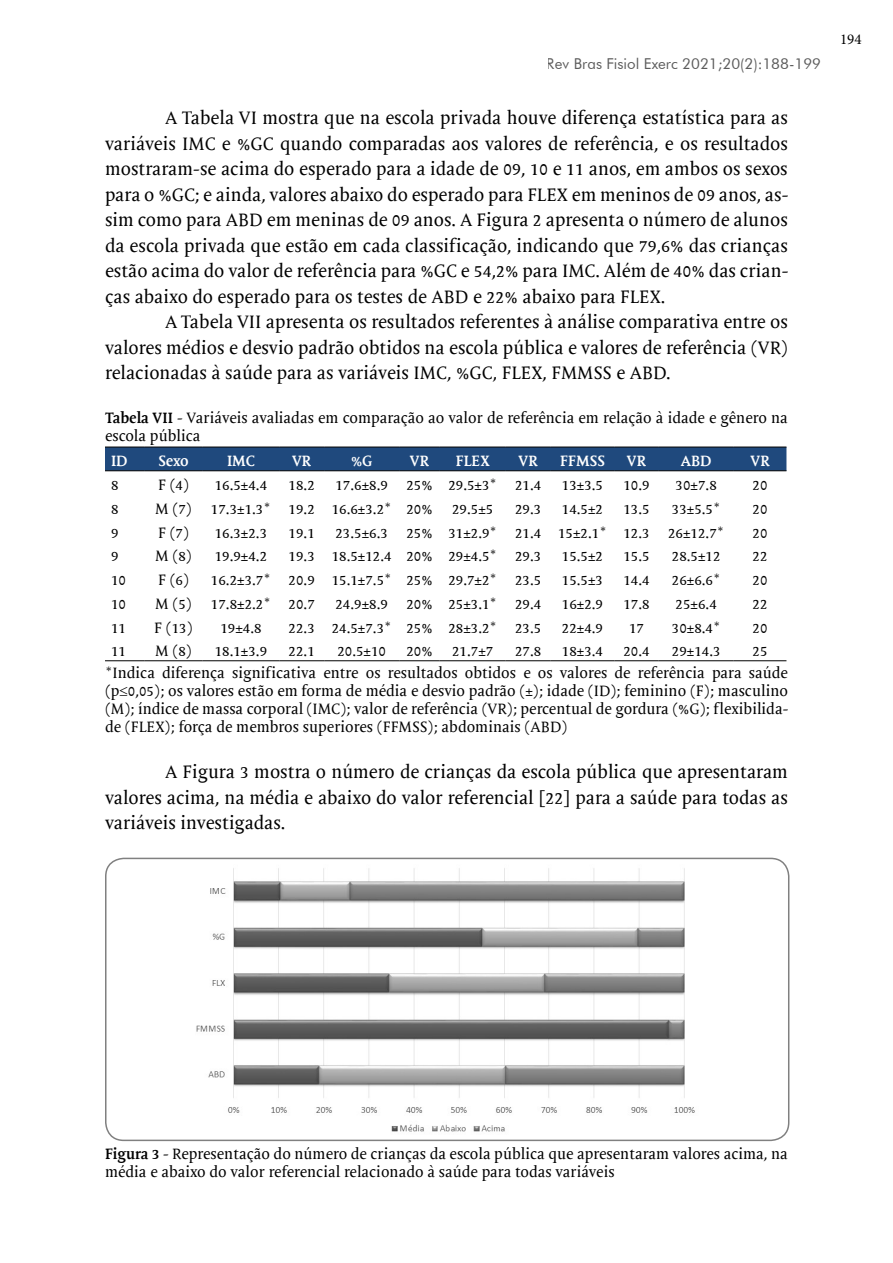
<style>
.page{position:relative;width:893px;height:1263px;background:#fff}
.page>*{position:absolute;margin:0;border:0;box-sizing:border-box;transform-origin:0 0}
.t1{font:18px/25.5px "Mantika Book W01";color:#000;text-align:justify}
.t2{font:15px/18px "Mantika Book W01";color:#000}
.t3{font:15px "Futura BT";color:#000}
.t4{font:700 15px "Mantika Book W01";color:#fff}
.t5{font:15px "Minion Pro";color:#000}
.s1{font-weight:700}
</style>
<div class="page">
<div style="left:105px;top:448px;width:681px;height:22px;background:#1f497d"></div>
<hr style="left:105px;top:447px;width:39px;height:1px;background:#000">
<hr style="left:144px;top:447px;width:59px;height:1px;background:#000">
<hr style="left:203px;top:447px;width:76px;height:1px;background:#000">
<hr style="left:279px;top:447px;width:45px;height:1px;background:#000">
<hr style="left:324px;top:447px;width:75px;height:1px;background:#000">
<hr style="left:399px;top:447px;width:41px;height:1px;background:#000">
<hr style="left:440px;top:447px;width:66px;height:1px;background:#000">
<hr style="left:506px;top:447px;width:45px;height:1px;background:#000">
<hr style="left:551px;top:447px;width:63px;height:1px;background:#000">
<hr style="left:614px;top:447px;width:45px;height:1px;background:#000">
<hr style="left:659px;top:447px;width:75px;height:1px;background:#000">
<hr style="left:734px;top:447px;width:52px;height:1px;background:#000">
<hr style="left:105px;top:470px;width:39px;height:1px;background:#000">
<hr style="left:144px;top:470px;width:59px;height:1px;background:#000">
<hr style="left:203px;top:470px;width:76px;height:1px;background:#000">
<hr style="left:279px;top:470px;width:45px;height:1px;background:#000">
<hr style="left:324px;top:470px;width:75px;height:1px;background:#000">
<hr style="left:399px;top:470px;width:41px;height:1px;background:#000">
<hr style="left:440px;top:470px;width:66px;height:1px;background:#000">
<hr style="left:506px;top:470px;width:45px;height:1px;background:#000">
<hr style="left:551px;top:470px;width:63px;height:1px;background:#000">
<hr style="left:614px;top:470px;width:45px;height:1px;background:#000">
<hr style="left:659px;top:470px;width:75px;height:1px;background:#000">
<hr style="left:734px;top:470px;width:52px;height:1px;background:#000">
<hr style="left:105px;top:660px;width:39px;height:1px;background:#000">
<hr style="left:144px;top:660px;width:59px;height:1px;background:#000">
<hr style="left:203px;top:660px;width:76px;height:1px;background:#000">
<hr style="left:279px;top:660px;width:45px;height:1px;background:#000">
<hr style="left:324px;top:660px;width:75px;height:1px;background:#000">
<hr style="left:399px;top:660px;width:41px;height:1px;background:#000">
<hr style="left:440px;top:660px;width:66px;height:1px;background:#000">
<hr style="left:506px;top:660px;width:45px;height:1px;background:#000">
<hr style="left:551px;top:660px;width:63px;height:1px;background:#000">
<hr style="left:614px;top:660px;width:45px;height:1px;background:#000">
<hr style="left:659px;top:660px;width:75px;height:1px;background:#000">
<hr style="left:734px;top:660px;width:52px;height:1px;background:#000">
<img style="left:196px;top:868px;width:499px;height:264px">
<div style="left:105px;top:858px;width:684px;height:283px;border:2px solid #808080;border-radius:18px"></div>
<p class="t3" style="left:547px;top:55px;width:276px">Rev Bras Fisiol Exerc 2021;20(2):188-199</p>
<p class="t1" style="left:105px;top:105px;width:685px;text-indent:60px">A Tabela VI mostra que na escola privada houve diferença estatística para as variáveis IMC e %GC quando comparadas aos valores de referência, e os resultados mostraram-se acima do esperado para a idade de 09, 10 e 11 anos, em ambos os sexos para o %GC; e ainda, valores abaixo do esperado para FLEX em meninos de 09 anos, as&shy;sim como para ABD em meninas de 09 anos. A Figura 2 apresenta o número de alunos da escola privada que estão em cada classificação, indicando que 79,6% das crianças estão acima do valor de referência para %GC e 54,2% para IMC. Além de 40% das crian&shy;ças abaixo do esperado para os testes de ABD e 22% abaixo para FLEX.</p>
<p class="t1" style="left:105px;top:309px;width:684px;text-indent:60px">A Tabela VII apresenta os resultados referentes à análise comparativa entre os valores médios e desvio padrão obtidos na escola pública e valores de referência (VR) relacionadas à saúde para as variáveis IMC, %GC, FLEX, FMMSS e ABD.</p>
<p class="t2" style="left:105px;top:409px;width:684px"><span class="s1">Tabela VII</span> - Variáveis avaliadas em comparação ao valor de referência em relação à idade e gênero na escola pública</p>
<p class="t4" style="left:111px;top:452px;width:18px">ID</p>
<p class="t4" style="left:158px;top:452px;width:32px">Sexo</p>
<p class="t4" style="left:227px;top:452px;width:29px">IMC</p>
<p class="t4" style="left:292px;top:452px;width:21px">VR</p>
<p class="t4" style="left:351px;top:452px;width:23px">%G</p>
<p class="t4" style="left:410px;top:452px;width:21px">VR</p>
<p class="t4" style="left:456px;top:452px;width:35px">FLEX</p>
<p class="t4" style="left:519px;top:452px;width:21px">VR</p>
<p class="t4" style="left:560px;top:452px;width:46px">FFMSS</p>
<p class="t4" style="left:627px;top:452px;width:21px">VR</p>
<p class="t4" style="left:681px;top:452px;width:32px">ABD</p>
<p class="t4" style="left:750px;top:452px;width:21px">VR</p>
<p class="t2" style="left:111px;top:476px;width:9px">8</p>
<p class="t2" style="left:158px;top:476px;width:32px">F (4)</p>
<p class="t2" style="left:215px;top:476px;width:54px">16.5±4.4</p>
<p class="t2" style="left:289px;top:476px;width:28px">18.2</p>
<p class="t2" style="left:335px;top:476px;width:207px">17.6±8.9 25% 29.5±3* 21.4</p>
<p class="t2" style="left:562px;top:476px;width:43px">13±3.5</p>
<p class="t2" style="left:623px;top:476px;width:28px">10.9</p>
<p class="t2" style="left:676px;top:476px;width:43px">30±7.8</p>
<p class="t2" style="left:753px;top:476px;width:16px">20</p>
<p class="t2" style="left:111px;top:500px;width:9px">8</p>
<p class="t2" style="left:155px;top:500px;width:38px">M (7)</p>
<p class="t2" style="left:211px;top:500px;width:223px">17.3±1.3* 19.2 16.6±3.2* 20%</p>
<p class="t2" style="left:452px;top:500px;width:43px">29.5±5</p>
<p class="t2" style="left:515px;top:500px;width:28px">29.3</p>
<p class="t2" style="left:562px;top:500px;width:43px">14.5±2</p>
<p class="t2" style="left:623px;top:500px;width:28px">13.5</p>
<p class="t2" style="left:672px;top:500px;width:50px">33±5.5*</p>
<p class="t2" style="left:753px;top:500px;width:16px">20</p>
<p class="t2" style="left:111px;top:523px;width:9px">9</p>
<p class="t2" style="left:158px;top:523px;width:32px">F (7)</p>
<p class="t2" style="left:215px;top:523px;width:54px">16.3±2.3</p>
<p class="t2" style="left:289px;top:523px;width:28px">19.1</p>
<p class="t2" style="left:335px;top:523px;width:390px">23.5±6.3 25% 31±2.9* 21.4 15±2.1* 12.3 26±12.7*</p>
<p class="t2" style="left:753px;top:523px;width:16px">20</p>
<p class="t2" style="left:111px;top:547px;width:9px">9</p>
<p class="t2" style="left:155px;top:547px;width:38px">M (8)</p>
<p class="t2" style="left:215px;top:547px;width:54px">19.9±4.2</p>
<p class="t2" style="left:289px;top:547px;width:254px">19.3 18.5±12.4 20% 29±4.5* 29.3</p>
<p class="t2" style="left:562px;top:547px;width:43px">15.5±2</p>
<p class="t2" style="left:623px;top:547px;width:28px">15.5</p>
<p class="t2" style="left:672px;top:547px;width:50px">28.5±12</p>
<p class="t2" style="left:753px;top:547px;width:16px">22</p>
<p class="t2" style="left:111px;top:571px;width:16px">10</p>
<p class="t2" style="left:158px;top:571px;width:32px">F (6)</p>
<p class="t2" style="left:211px;top:571px;width:332px">16.2±3.7* 20.9 15.1±7.5* 25% 29.7±2* 23.5</p>
<p class="t2" style="left:562px;top:571px;width:43px">15.5±3</p>
<p class="t2" style="left:623px;top:571px;width:28px">14.4</p>
<p class="t2" style="left:672px;top:571px;width:50px">26±6.6*</p>
<p class="t2" style="left:753px;top:571px;width:16px">20</p>
<p class="t2" style="left:111px;top:595px;width:16px">10</p>
<p class="t2" style="left:155px;top:595px;width:38px">M (5)</p>
<p class="t2" style="left:211px;top:595px;width:105px">17.8±2.2* 20.7</p>
<p class="t2" style="left:335px;top:595px;width:207px">24.9±8.9 20% 25±3.1* 29.4</p>
<p class="t2" style="left:562px;top:595px;width:43px">16±2.9</p>
<p class="t2" style="left:623px;top:595px;width:28px">17.8</p>
<p class="t2" style="left:676px;top:595px;width:43px">25±6.4</p>
<p class="t2" style="left:753px;top:595px;width:16px">22</p>
<p class="t2" style="left:111px;top:618px;width:16px">11</p>
<p class="t2" style="left:154px;top:618px;width:40px">F (13)</p>
<p class="t2" style="left:220px;top:618px;width:43px">19±4.8</p>
<p class="t2" style="left:289px;top:618px;width:254px">22.3 24.5±7.3* 25% 28±3.2* 23.5</p>
<p class="t2" style="left:562px;top:618px;width:43px">22±4.9</p>
<p class="t2" style="left:629px;top:618px;width:16px">17</p>
<p class="t2" style="left:672px;top:618px;width:50px">30±8.4*</p>
<p class="t2" style="left:753px;top:618px;width:16px">20</p>
<p class="t2" style="left:111px;top:642px;width:16px">11</p>
<p class="t2" style="left:155px;top:642px;width:38px">M (8)</p>
<p class="t2" style="left:215px;top:642px;width:54px">18.1±3.9</p>
<p class="t2" style="left:289px;top:642px;width:28px">22.1</p>
<p class="t2" style="left:337px;top:642px;width:50px">20.5±10</p>
<p class="t2" style="left:406px;top:642px;width:28px">20%</p>
<p class="t2" style="left:452px;top:642px;width:43px">21.7±7</p>
<p class="t2" style="left:515px;top:642px;width:28px">27.8</p>
<p class="t2" style="left:562px;top:642px;width:43px">18±3.4</p>
<p class="t2" style="left:623px;top:642px;width:28px">20.4</p>
<p class="t2" style="left:672px;top:642px;width:50px">29±14.3</p>
<p class="t2" style="left:105px;top:641px;width:684px;line-height:21.3px;text-indent:648px">25 *Indica diferença significativa entre os resultados obtidos e os valores de referência para saúde</p>
<p class="t2" style="left:105px;top:682px;width:685px;text-align:justify">(p≤0,05); os valores estão em forma de média e desvio padrão (±); idade (ID); feminino (F); masculino (M); índice de massa corporal (IMC); valor de referência (VR); percentual de gordura (%G); flexibilida&shy;de (FLEX); força de membros superiores (FFMSS); abdominais (ABD)</p>
<p class="t1" style="left:105px;top:759px;width:685px;text-indent:60px">A Figura 3 mostra o número de crianças da escola pública que apresentaram valores acima, na média e abaixo do valor referencial [22] para a saúde para todas as variáveis investigadas.</p>
<p class="t5" style="left:840px;top:29px;width:23px">194</p>
<p class="t2" style="left:105px;top:1145px;width:684px"><span class="s1">Figura 3</span> - Representação do número de crianças da escola pública que apresentaram valores acima, na média e abaixo do valor referencial relacionado à saúde para todas variáveis</p>
</div>
